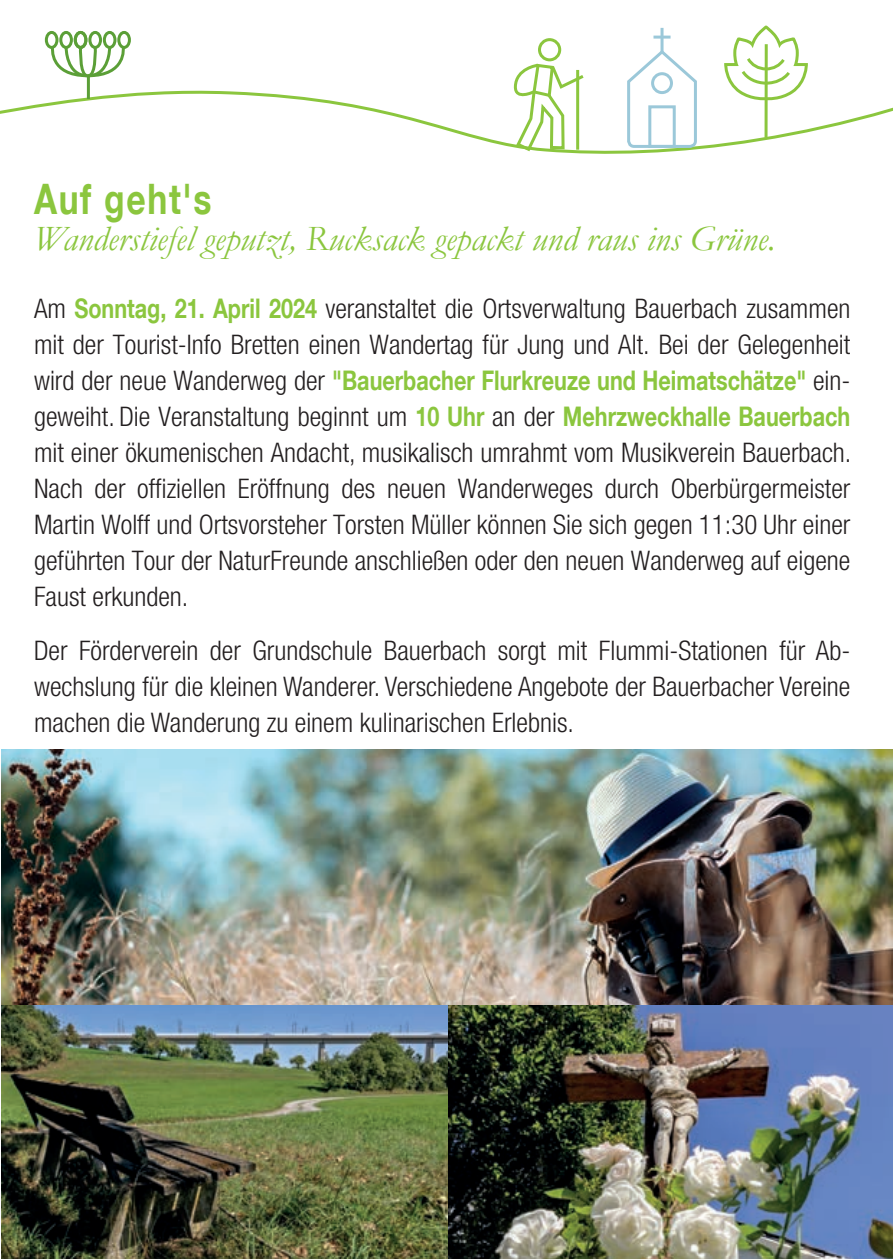
<style>
.page{position:relative;width:893px;height:1259px;background:#fff}
.page>*{position:absolute;margin:0;border:0;box-sizing:border-box;transform-origin:0 0}
.t1{font:700 42px "Helvetica Neue LT Com";letter-spacing:.05em;color:#8bc63e;scale:.8 1}
.t2{font:italic 36px "Garamond";color:#8bc63e}
.t3{font:300 condensed 27px/36px "Helvetica Neue LT Com";color:#231f20;text-align:justify}
.s1{font-weight:700;font-stretch:normal;color:#8bc63e}
</style>
<div class="page">
<svg style="left:0;top:27px;width:893px;height:127px"></svg>
<hr style="left:87px;top:74px;width:3px;height:25px;background:#5b9f37">
<div style="left:74px;top:31px;width:13px;height:18px;border:3px solid #5b9f37;border-radius:50%"></div>
<div style="left:59px;top:31px;width:14px;height:18px;border:3px solid #5b9f37;border-radius:50%"></div>
<div style="left:45px;top:31px;width:13px;height:18px;border:3px solid #5b9f37;border-radius:50%"></div>
<div style="left:88px;top:31px;width:14px;height:18px;border:3px solid #5b9f37;border-radius:50%"></div>
<div style="left:103px;top:31px;width:13px;height:18px;border:3px solid #5b9f37;border-radius:50%"></div>
<div style="left:117px;top:31px;width:14px;height:18px;border:3px solid #5b9f37;border-radius:50%"></div>
<svg style="left:49px;top:45px;width:78px;height:34px"></svg>
<svg style="left:624px;top:48px;width:74px;height:101px"></svg>
<div style="left:648px;top:105px;width:28px;height:43px;border:3px solid #9bc8d9"></div>
<div style="left:651px;top:72px;width:22px;height:22px;border:3px solid #9bc8d9;border-radius:50%"></div>
<hr style="left:660px;top:28px;width:3px;height:24px;background:#9bc8d9">
<hr style="left:653px;top:36px;width:18px;height:3px;background:#9bc8d9">
<div style="left:538px;top:38px;width:23px;height:23px;border:3px solid #8bc63e;border-radius:50%"></div>
<svg style="left:514px;top:62px;width:73px;height:91px"></svg>
<svg style="left:764px;top:104px;width:4px;height:33px"></svg>
<svg style="left:723px;top:25px;width:87px;height:79px"></svg>
<img style="left:2px;top:1005px;width:446px;height:254px">
<img style="left:448px;top:1005px;width:445px;height:254px">
<img style="left:2px;top:750px;width:891px;height:255px">
<h1 class="t1" style="left:34px;top:172px;width:223px">Auf geht's</h1>
<h2 class="t2" style="left:34px;top:214px;width:743px">Wanderstiefel geputzt, Rucksack gepackt und raus ins Grüne.</h2>
<p class="t3" style="left:34px;top:290px;width:819px">Am <span class="s1">Sonntag, 21. April 2024</span> veranstaltet die Ortsverwaltung Bauerbach zusammen mit der Tourist-Info Bretten einen Wandertag für Jung und Alt. Bei der Gelegenheit wird der neue Wanderweg der <span class="s1">"Bauerbacher Flurkreuze und Heimatschätze"</span> ein&shy;geweiht. Die Veranstaltung beginnt um <span class="s1">10 Uhr</span> an der <span class="s1">Mehrzweckhalle Bauerbach </span>mit einer ökumenischen Andacht, musikalisch umrahmt vom Musikverein Bauerbach.<br>Nach der offiziellen Eröffnung des neuen Wanderweges durch Oberbürgermeister Martin Wolff und Ortsvorsteher Torsten Müller können Sie sich gegen 11:30 Uhr einer geführten Tour der NaturFreunde anschließen oder den neuen Wanderweg auf eigene Faust erkunden.</p>
<p class="t3" style="left:34px;top:632px;width:818px">Der Förderverein der Grundschule Bauerbach sorgt mit Flummi-Stationen für Ab&shy;wechslung für die kleinen Wanderer. Verschiedene Angebote der Bauerbacher Vereine machen die Wanderung zu einem kulinarischen Erlebnis.</p>
</div>
